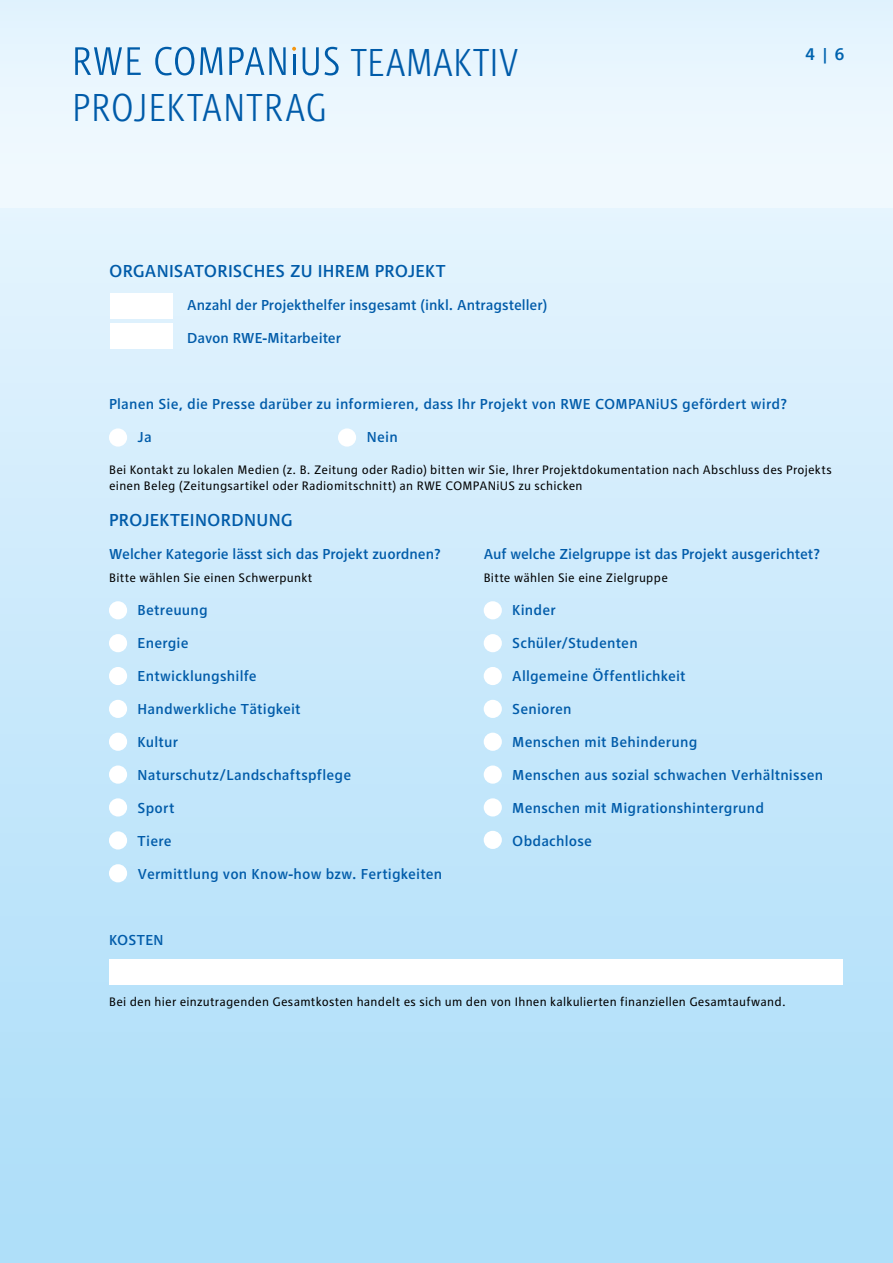
<style>
.page{position:relative;width:893px;height:1263px;background:#fff}
.page>*{position:absolute;margin:0;border:0;box-sizing:border-box;transform-origin:0 0}
.t1{font:300 condensed 40.5px "RWE Headline";letter-spacing:.015em;color:#005ba9}
.t2{font:500 18px "RWE Text";letter-spacing:.01em;color:#005ba9}
.t3{font:500 18px "RWE Text";color:#0063af}
.t4{font:500 15px "RWE Text";letter-spacing:.01em;color:#005ba9}
.t5{font:12.75px/15.8px "RWE Text";letter-spacing:.02em;color:#000}
</style>
<div class="page">
<div style="left:0;top:0;width:893px;height:208px;background:#ecf7fe"></div>
<div style="left:0;top:208px;width:893px;height:1055px;background:linear-gradient(to bottom,#e3f3fe,#aaddf8)"></div>
<svg style="left:75px;top:47px;width:66px;height:28px"></svg>
<svg style="left:155px;top:47px;width:39px;height:28px"></svg>
<svg style="left:200px;top:47px;width:22px;height:28px"></svg>
<svg style="left:229px;top:47px;width:57px;height:28px"></svg>
<hr style="left:293px;top:55px;width:2px;height:20px;background:#005ca9">
<svg style="left:292px;top:47px;width:4px;height:4px"></svg>
<svg style="left:303px;top:47px;width:36px;height:28px"></svg>
<div style="left:338px;top:428px;width:18px;height:19px;background:#fff;border-radius:50%"></div>
<div style="left:109px;top:428px;width:18px;height:19px;background:#fff;border-radius:50%"></div>
<div style="left:111px;top:293px;width:62px;height:26px;background:#fff"></div>
<div style="left:111px;top:323px;width:62px;height:26px;background:#fff"></div>
<div style="left:109px;top:831px;width:18px;height:18px;background:#fff;border-radius:50%"></div>
<div style="left:109px;top:634px;width:18px;height:18px;background:#fff;border-radius:50%"></div>
<div style="left:109px;top:700px;width:18px;height:18px;background:#fff;border-radius:50%"></div>
<div style="left:109px;top:765px;width:18px;height:19px;background:#fff;border-radius:50%"></div>
<div style="left:109px;top:601px;width:18px;height:18px;background:#fff;border-radius:50%"></div>
<div style="left:109px;top:667px;width:18px;height:18px;background:#fff;border-radius:50%"></div>
<div style="left:109px;top:733px;width:18px;height:18px;background:#fff;border-radius:50%"></div>
<div style="left:109px;top:798px;width:18px;height:18px;background:#fff;border-radius:50%"></div>
<div style="left:109px;top:864px;width:18px;height:18px;background:#fff;border-radius:50%"></div>
<div style="left:484px;top:634px;width:18px;height:18px;background:#fff;border-radius:50%"></div>
<div style="left:484px;top:700px;width:18px;height:18px;background:#fff;border-radius:50%"></div>
<div style="left:484px;top:765px;width:18px;height:19px;background:#fff;border-radius:50%"></div>
<div style="left:484px;top:601px;width:18px;height:18px;background:#fff;border-radius:50%"></div>
<div style="left:484px;top:667px;width:18px;height:18px;background:#fff;border-radius:50%"></div>
<div style="left:484px;top:733px;width:18px;height:18px;background:#fff;border-radius:50%"></div>
<div style="left:484px;top:798px;width:18px;height:18px;background:#fff;border-radius:50%"></div>
<div style="left:484px;top:831px;width:18px;height:18px;background:#fff;border-radius:50%"></div>
<div style="left:109px;top:959px;width:733px;height:26px;background:#fff"></div>
<h1 class="t1" style="left:72px;top:85px;width:256px">PROJEKTANTRAG</h1>
<h1 class="t1" style="left:351px;top:40px;width:170px">TEAMAKTIV</h1>
<p class="t3" style="left:805px;top:43px;width:41px">4 | 6</p>
<p class="t2" style="left:109px;top:261px;width:338px">ORGANISATORISCHES ZU IHREM PROJEKT</p>
<p class="t4" style="left:187px;top:297px;width:362px">Anzahl der Projekthelfer insgesamt (inkl. Antragsteller)</p>
<p class="t4" style="left:187px;top:330px;width:155px">Davon RWE-Mitarbeiter</p>
<p class="t4" style="left:109px;top:396px;width:680px">Planen Sie, die Presse darüber zu informieren, dass Ihr Projekt von RWE COMPANiUS gefördert wird?</p>
<p class="t4" style="left:138px;top:429px;width:16px">Ja</p>
<p class="t5" style="left:109px;top:462px;width:724px">Bei Kontakt zu lokalen Medien (z. B. Zeitung oder Radio) bitten wir Sie, Ihrer Projektdokumentation nach Abschluss des Projekts einen Beleg (Zeitungsartikel oder Radiomitschnitt) an RWE COMPANiUS zu schicken</p>
<p class="t2" style="left:109px;top:510px;width:185px">PROJEKTEINORDNUNG</p>
<p class="t4" style="left:109px;top:546px;width:333px">Welcher Kategorie lässt sich das Projekt zuordnen?</p>
<p class="t5" style="left:109px;top:570px;width:205px">Bitte wählen Sie einen Schwerpunkt</p>
<p class="t4" style="left:138px;top:601px;width:72px">Betreuung</p>
<p class="t4" style="left:138px;top:634px;width:52px">Energie</p>
<p class="t4" style="left:138px;top:667px;width:121px">Entwicklungshilfe</p>
<p class="t4" style="left:138px;top:700px;width:165px">Handwerkliche Tätigkeit</p>
<p class="t4" style="left:138px;top:733px;width:42px">Kultur</p>
<p class="t4" style="left:138px;top:766px;width:215px">Naturschutz/Landschaftspflege</p>
<p class="t4" style="left:138px;top:799px;width:38px">Sport</p>
<p class="t4" style="left:138px;top:832px;width:36px">Tiere</p>
<p class="t4" style="left:138px;top:865px;width:306px">Vermittlung von Know-how bzw. Fertigkeiten</p>
<p class="t4" style="left:367px;top:429px;width:32px">Nein</p>
<p class="t4" style="left:484px;top:546px;width:338px">Auf welche Zielgruppe ist das Projekt ausgerichtet?</p>
<p class="t5" style="left:484px;top:570px;width:186px">Bitte wählen Sie eine Zielgruppe</p>
<p class="t4" style="left:512px;top:601px;width:45px">Kinder</p>
<p class="t4" style="left:512px;top:634px;width:127px">Schüler/Studenten</p>
<p class="t4" style="left:512px;top:667px;width:175px">Allgemeine Öffentlichkeit</p>
<p class="t4" style="left:512px;top:700px;width:61px">Senioren</p>
<p class="t4" style="left:512px;top:733px;width:187px">Menschen mit Behinderung</p>
<p class="t4" style="left:512px;top:766px;width:313px">Menschen aus sozial schwachen Verhältnissen</p>
<p class="t4" style="left:512px;top:799px;width:253px">Menschen mit Migrationshintergrund</p>
<p class="t4" style="left:512px;top:832px;width:81px">Obdachlose</p>
<p class="t4" style="left:109px;top:931px;width:56px">KOSTEN</p>
<p class="t5" style="left:109px;top:994px;width:678px">Bei den hier einzutragenden Gesamtkosten handelt es sich um den von Ihnen kalkulierten finanziellen Gesamtaufwand.</p>
</div>
